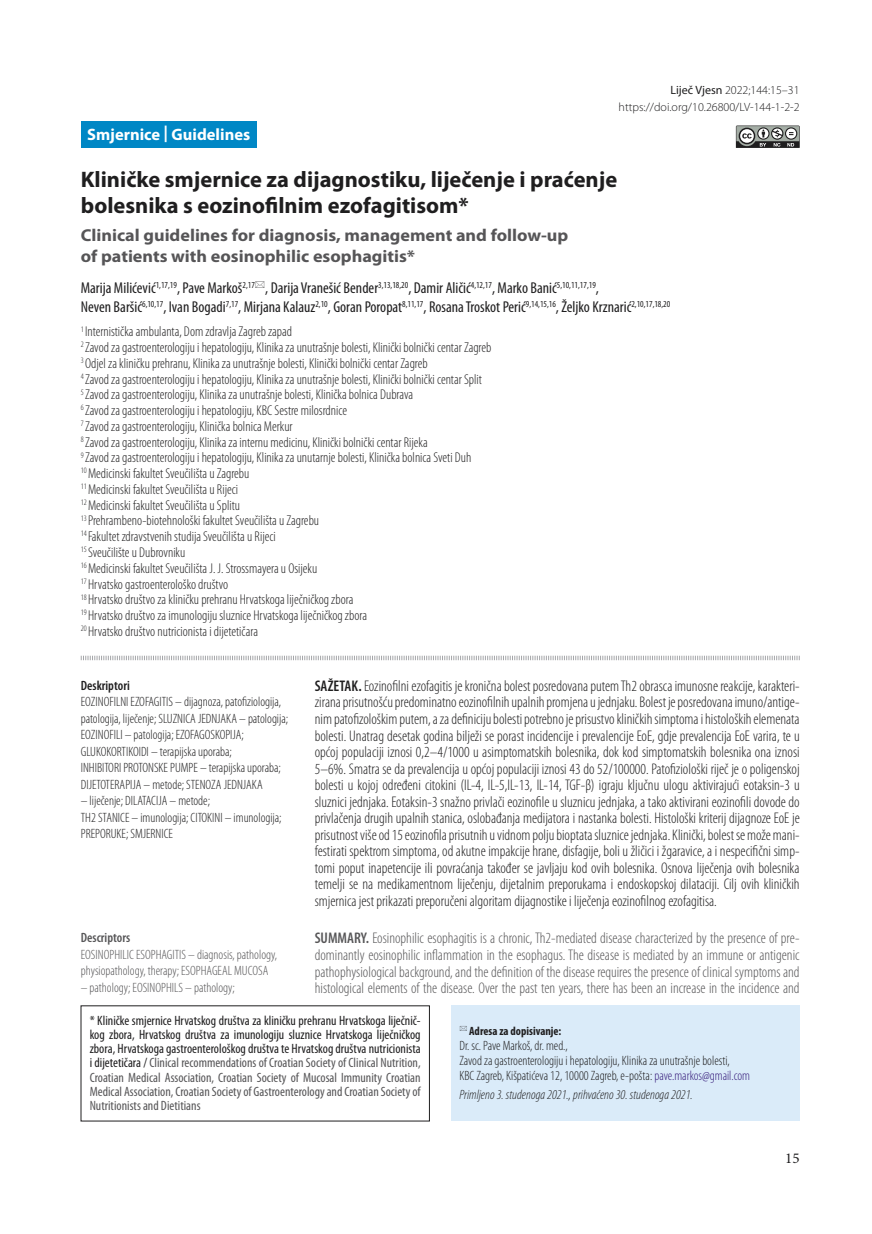
<style>
.page{position:relative;width:872px;height:1234px;background:#fff}
.page>*{position:absolute;margin:0;border:0;box-sizing:border-box;transform-origin:0 0}
.t1{font:700 22.5px/25.5px "Myriad Pro";color:#1f1e1f}
.t2{font:700 17.25px/20.2px "Myriad Pro";color:#565557;scale:1.05 1}
.t3{font:700 16.5px "Myriad Pro";color:#fff}
.t4{font:condensed 15.75px/18.8px "Myriad Pro";color:#1f1e1f}
.t5{font:300 condensed 15.45px/16.5px "Myriad Pro";color:#1f1e1f;text-align:justify}
.t6{font:300 condensed 15.45px/16.5px "Myriad Pro";color:#565557;text-align:justify}
.t7{font:15px "Minion Pro";color:#1f1e1f}
.t8{font:300 condensed 14.25px/15.8px "Myriad Pro";color:#1f1e1f}
.t9{font:300 condensed 13.5px/16.5px "Myriad Pro";color:#1f1e1f}
.t10{font:condensed 13.5px/14.2px "Myriad Pro";color:#565557;text-align:justify}
.t11{font:300 condensed 13.5px/16.5px "Myriad Pro";color:#565557}
.t12{font:italic 300 condensed 13.5px "Myriad Pro";color:#1f1e1f}
.t13{font:600 condensed 13.5px "Myriad Pro";color:#1f1e1f}
.t14{font:600 condensed 13.5px "Myriad Pro";color:#565557}
.t15{font:300 12px/16.5px "Myriad Pro";color:#1f1e1f;text-align:right}
.t16{font:700 condensed 12px "Myriad Pro";color:#1f1e1f}
.s1{font-weight:400}
.s2{font-weight:600}
.s3{color:#1f1e1f}
.s4{color:#371d7c}
</style>
<div class="page">
<svg style="left:736px;top:125px;width:63px;height:23px"></svg>
<div style="left:451px;top:1005px;width:348px;height:115px;background:#daebf9"></div>
<div style="left:81px;top:121px;width:176px;height:27px;background:#0087c5"></div>
<svg style="left:80px;top:655px;width:720px;height:6px"></svg>
<p class="t3" style="left:87px;top:123px;width:164px">Smjernice | Guidelines</p>
<p class="t15" style="left:618px;top:82px;width:182px"><span class="s1">Liječ Vjesn</span> 2022;144:15–31 https://doi.org/10.26800/LV-144-1-2-2</p>
<h1 class="t1" style="left:81px;top:166px;width:538px">Kliničke smjernice za dijagnostiku, liječenje i praćenje bolesnika s eozinofilnim ezofagitisom*</h1>
<p class="t2" style="left:81px;top:225px;width:466px">Clinical guidelines for diagnosis, management and follow-up of patients with eosinophilic esophagitis*</p>
<p class="t4" style="left:81px;top:278px;width:591px">Marija Milićević<sup>1,17,19</sup>, Pave Markoš<sup>2,17</sup> , Darija Vranešić Bender<sup>3,13,18,20</sup>, Damir Aličić<sup>4,12,17</sup>, Marko Banić<sup>5,10,11,17,19</sup>,<br>Neven Baršić<sup>6,10,17</sup>, Ivan Bogadi<sup>7,17</sup>, Mirjana Kalauz<sup>2,10</sup>, Goran Poropat<sup>8,11,17</sup>, Rosana Troskot Perić<sup>9,14,15,16</sup>, Željko Krznarić<sup>2,10,17,18,20</sup></p>
<p class="t8" style="left:81px;top:323px;width:412px"><sup>1</sup> Internistička ambulanta, Dom zdravlja Zagreb zapad<br><sup>2</sup> Zavod za gastroenterologiju i hepatologiju, Klinika za unutrašnje bolesti, Klinički bolnički centar Zagreb <sup>3</sup> Odjel za kliničku prehranu, Klinika za unutrašnje bolesti, Klinički bolnički centar Zagreb<br><sup>4</sup> Zavod za gastroenterologiju i hepatologiju, Klinika za unutrašnje bolesti, Klinički bolnički centar Split<br><sup>5</sup> Zavod za gastroenterologiju, Klinika za unutrašnje bolesti, Klinička bolnica Dubrava<br><sup>6</sup> Zavod za gastroenterologiju i hepatologiju, KBC Sestre milosrdnice<br><sup>7</sup> Zavod za gastroenterologiju, Klinička bolnica Merkur<br><sup>8</sup> Zavod za gastroenterologiju, Klinika za internu medicinu, Klinički bolnički centar Rijeka<br><sup>9</sup> Zavod za gastroenterologiju i hepatologiju, Klinika za unutarnje bolesti, Klinička bolnica Sveti Duh<br><sup>10</sup> Medicinski fakultet Sveučilišta u Zagrebu<br><sup>11</sup> Medicinski fakultet Sveučilišta u Rijeci<br><sup>12</sup> Medicinski fakultet Sveučilišta u Splitu<br><sup>13</sup> Prehrambeno-biotehnološki fakultet Sveučilišta u Zagrebu<br><sup>14</sup> Fakultet zdravstvenih studija Sveučilišta u Rijeci<br><sup>15</sup> Sveučilište u Dubrovniku<br><sup>16</sup> Medicinski fakultet Sveučilišta J. J. Strossmayera u Osijeku<br><sup>17</sup> Hrvatsko gastroenterološko društvo<br><sup>18</sup> Hrvatsko društvo za kliničku prehranu Hrvatskoga liječničkog zbora<br><sup>19</sup> Hrvatsko društvo za imunologiju sluznice Hrvatskoga liječničkog zbora<br><sup>20</sup> Hrvatsko društvo nutricionista i dijetetičara</p>
<p class="t13" style="left:81px;top:676px;width:50px">Deskriptori</p>
<p class="t9" style="left:81px;top:693px;width:209px">EOZINOFILNI EZOFAGITIS – dijagnoza, patofiziologija, patologija, liječenje; SLUZNICA JEDNJAKA – patologija; EOZINOFILI – patologija; EZOFAGOSKOPIJA; GLUKOKORTIKOIDI – terapijska uporaba;<br>INHIBITORI PROTONSKE PUMPE – terapijska uporaba; DIJETOTERAPIJA – metode; STENOZA JEDNJAKA</p>
<p class="t9" style="left:81px;top:792px;width:202px">– liječenje; DILATACIJA – metode;<br>TH2 STANICE – imunologija; CITOKINI – imunologija;<br>PREPORUKE; SMJERNICE</p>
<p class="t14" style="left:81px;top:929px;width:51px">Descriptors</p>
<p class="t11" style="left:81px;top:945px;width:198px">EOSINOPHILIC ESOPHAGITIS – diagnosis, pathology, physiopathology, therapy; ESOPHAGEAL MUCOSA</p>
<p class="t11" style="left:81px;top:978px;width:155px">– pathology; EOSINOPHILS – pathology;</p>
<p class="t5" style="left:315px;top:677px;width:486px"><span class="s2">SAŽETAK.</span> Eozinofilni ezofagitis je kronična bolest posredovana putem Th2 obrasca imunosne reakcije, karakteri&shy;zirana prisutnošću predominatno eozinofilnih upalnih promjena u jednjaku. Bolest je posredovana imuno/antige&shy;nim patofizološkim putem, a za definiciju bolesti potrebno je prisustvo kliničkih simptoma i histoloških elemenata bolesti. Unatrag desetak godina bilježi se porast incidencije i prevalencije EoE, gdje prevalencija EoE varira, te u općoj populaciji iznosi 0,2–4/1000 u asimptomatskih bolesnika, dok kod simptomatskih bolesnika ona iznosi 5–6%. Smatra se da prevalencija u općoj populaciji iznosi 43 do 52/100000. Patofiziološki riječ je o poligenskoj bolesti u kojoj određeni citokini (IL-4, IL-5,IL-13, IL-14, TGF-β) igraju ključnu ulogu aktivirajući eotaksin-3 u sluznici jednjaka. Eotaksin-3 snažno privlači eozinofile u sluznicu jednjaka, a tako aktivirani eozinofili dovode do privlačenja drugih upalnih stanica, oslobađanja medijatora i nastanka bolesti. Histološki kriterij dijagnoze EoE je prisutnost više od 15 eozinofila prisutnih u vidnom polju bioptata sluznice jednjaka. Klinički, bolest se može mani&shy;festirati spektrom simptoma, od akutne impakcije hrane, disfagije, boli u žličici i žgaravice, a i nespecifični simp&shy;tomi poput inapetencije ili povraćanja također se javljaju kod ovih bolesnika. Osnova liječenja ovih bolesnika temelji se na medikamentnom liječenju, dijetalnim preporukama i endoskopskoj dilataciji. Cilj ovih kliničkih smjernica jest prikazati preporučeni algoritam dijagnostike i liječenja eozinofilnog ezofagitisa.</p>
<p class="t6" style="left:315px;top:929px;width:486px"><span class="s2">SUMMARY.</span> Eosinophilic esophagitis is a chronic, Th2-mediated disease characterized by the presence of pre&shy;dominantly eosinophilic inflammation in the esophagus. The disease is mediated by an immune or antigenic pathophysiological background, and the definition of the disease requires the presence of clinical symptoms and histological elements of the disease. Over the past ten years, there has been an increase in the incidence and</p>
<p class="t10" style="left:90px;top:1012px;width:332px"><span class="s3">* Kliničke smjernice Hrvatskog društva za kliničku prehranu Hrvatskoga liječnič&shy;kog zbora, Hrvatskog društva za imunologiju sluznice Hrvatskoga liječničkog zbora, Hrvatskoga gastroenterološkog društva te Hrvatskog društva nutricionista i dijetetičara /</span> Clinical recommendations of Croatian Society of Clinical Nutrition, Croatian Medical Association, Croatian Society of Mucosal Immunity Croatian Medical Association, Croatian Society of Gastroenterology and Croatian Society of Nutritionists and Dietitians</p>
<p class="t16" style="left:469px;top:1023px;width:94px">Adresa za dopisivanje:</p>
<p class="t9" style="left:459px;top:1037px;width:292px;line-height:15px">Dr. sc. Pave Markoš, dr. med.,<br>Zavod za gastroenterologiju i hepatologiju, Klinika za unutrašnje bolesti,<br>KBC Zagreb, Kišpatićeva 12, 10000 Zagreb, e-pošta: <span class="s4">pave.markos@gmail.com</span></p>
<p class="t12" style="left:459px;top:1086px;width:235px">Primljeno 3. studenoga 2021., prihvaćeno 30. studenoga 2021.</p>
<p class="t7" style="left:785px;top:1147px;width:16px">15</p>
</div>
